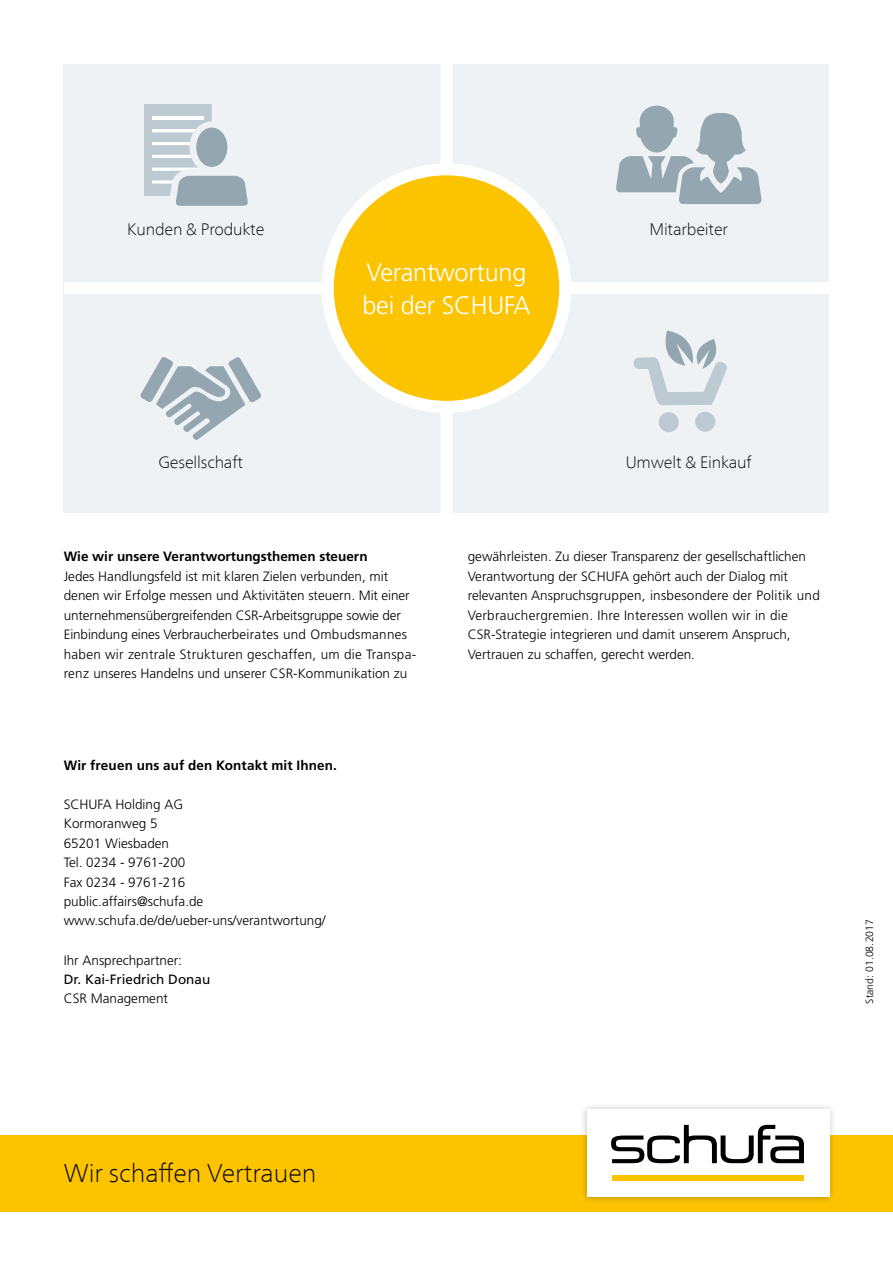
<style>
.page{position:relative;width:893px;height:1263px;background:#fff}
.page>*{position:absolute;margin:0;border:0;box-sizing:border-box;transform-origin:0 0}
.t1{font:100 25.5px "Frutiger Neue LT Com";color:#000}
.t2{font:300 25.2px/33.3px "Frutiger";letter-spacing:-.01em;color:#fff}
.t3{font:100 16.5px "Frutiger Neue LT Com";letter-spacing:-.01em;color:#000}
.t4{font:300 13.5px/19.5px "Frutiger";color:#000}
.t5{font:700 13.5px "Frutiger";color:#000}
.t6{font:13.5px "Frutiger";color:#000}
.t7{font:300 10.5px "Frutiger";color:#000}
</style>
<div class="page">
<div style="left:0;top:1135px;width:893px;height:77px;background:#fcc400"></div>
<div style="left:579px;top:1102px;width:258px;height:103px;background:#000;opacity:.25"></div>
<div style="left:587px;top:1110px;width:242px;height:87px;background:#fff"></div>
<div style="left:612px;top:1175px;width:192px;height:5px;background:#fcc400"></div>
<svg style="left:611px;top:1125px;width:193px;height:38px"></svg>
<div style="left:64px;top:64px;width:765px;height:448px;background:#eef2f4"></div>
<div style="left:440px;top:64px;width:12px;height:465px;background:#fff"></div>
<div style="left:64px;top:282px;width:765px;height:12px;background:#fff"></div>
<svg style="left:144px;top:104px;width:104px;height:102px"></svg>
<svg style="left:141px;top:357px;width:120px;height:83px"></svg>
<div style="left:659px;top:412px;width:20px;height:20px;background:#bdcad1;border-radius:50%"></div>
<div style="left:695px;top:412px;width:20px;height:20px;background:#bdcad1;border-radius:50%"></div>
<svg style="left:633px;top:331px;width:94px;height:75px"></svg>
<svg style="left:616px;top:106px;width:145px;height:98px"></svg>
<div style="left:328px;top:169px;width:237px;height:238px;background:#fcc400;border-radius:50%"></div>
<div style="left:322px;top:163px;width:249px;height:250px;border:12px solid #fff;border-radius:50%"></div>
<p class="t3" style="left:127px;top:219px;width:139px">Kunden &amp; Produkte</p>
<h2 class="t2" style="left:362px;top:256px;width:169px">Verantwortung bei der SCHUFA</h2>
<p class="t3" style="left:649px;top:219px;width:80px">Mitarbeiter</p>
<p class="t3" style="left:159px;top:452px;width:86px">Gesellschaft</p>
<p class="t3" style="left:626px;top:452px;width:128px">Umwelt &amp; Einkauf</p>
<p class="t5" style="left:64px;top:549px;width:305px">Wie wir unsere Verantwortungsthemen steuern</p>
<p class="t4" style="left:64px;top:566px;width:354px">Jedes Handlungsfeld ist mit klaren Zielen verbunden, mit denen wir Erfolge messen und Aktivitäten steuern. Mit einer unternehmensübergreifenden CSR-Arbeitsgruppe sowie der Einbindung eines Verbraucherbeirates und Ombudsmannes haben wir zentrale Strukturen geschaffen, um die Transpa&shy;renz unseres Handelns und unserer CSR-Kommunikation zu</p>
<p class="t5" style="left:64px;top:757px;width:275px">Wir freuen uns auf den Kontakt mit Ihnen.</p>
<p class="t4" style="left:64px;top:794px;width:263px">SCHUFA Holding AG<br>Kormoranweg 5<br>65201 Wiesbaden<br>Tel. 0234 - 9761-200<br>Fax 0234 - 9761-216 public.affairs@schufa.de www.schufa.de/de/ueber-uns/verantwortung/</p>
<p class="t4" style="left:64px;top:950px;width:120px">Ihr Ansprechpartner:</p>
<p class="t6" style="left:64px;top:971px;width:148px">Dr. Kai-Friedrich Donau</p>
<p class="t4" style="left:64px;top:989px;width:106px">CSR Management</p>
<p class="t4" style="left:468px;top:547px;width:354px">gewährleisten. Zu dieser Transparenz der gesellschaftlichen Verantwortung der SCHUFA gehört auch der Dialog mit relevanten Anspruchsgruppen, insbesondere der Politik und Verbrauchergremien. Ihre Interessen wollen wir in die CSR-Strategie integrieren und damit unserem Anspruch, Vertrauen zu schaffen, gerecht werden.</p>
<p class="t7" style="left:864px;top:1003px;width:86px;rotate:-90deg">Stand: 01.08.2017</p>
<h1 class="t1" style="left:64px;top:1157px;width:254px">Wir schaffen Vertrauen</h1>
</div>
